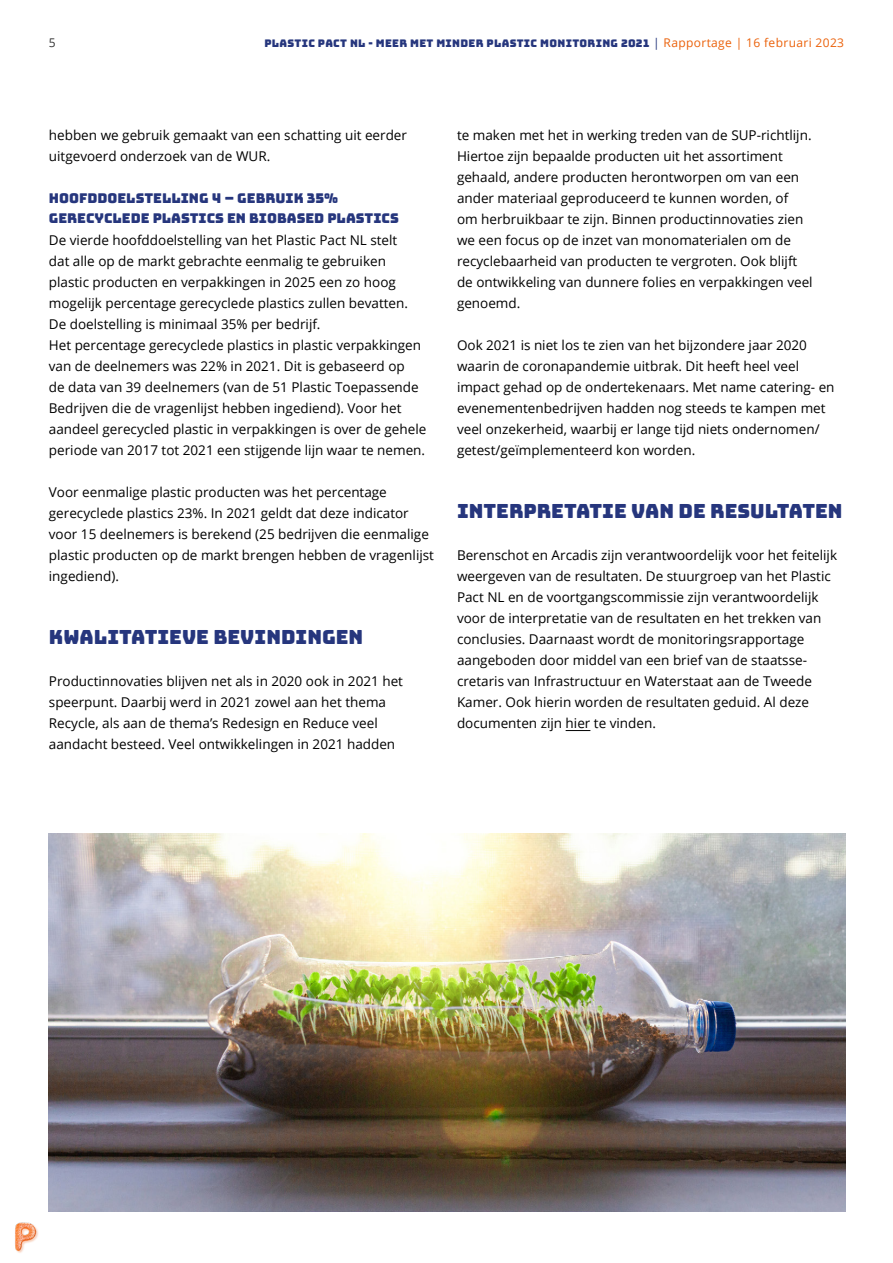
<style>
.page{position:relative;width:893px;height:1263px;background:#fff}
.page>*{position:absolute;margin:0;border:0;box-sizing:border-box;transform-origin:0 0}
.Kop_2_zonder_insprin{font:19.5px "Bungee";color:#26367d}
.Brood{font:13.5px/21px "Open Sans";color:#000}
.Brood_zonder{font:13.5px/21px "Open Sans";color:#000}
.Kop_3_zonder{font:13.5px/19.5px "Bungee";color:#26367d}
.t1{font:12px "Open Sans";color:#333}
.t2{font:10.5px "Bungee";letter-spacing:.03em;color:#26367d}
.s1{font-family:"Open Sans";font-size:12px}
.s2{font-family:"Open Sans";font-size:12px;color:#eb610a}
</style>
<div class="page">
<svg style="left:566px;top:730px;width:24px;height:1px"></svg>
<img style="left:49px;top:833px;width:796px;height:378px">
<img style="left:15px;top:1222px;width:23px;height:31px">
<p class="t1" style="left:49px;top:35px;width:8px">5</p>
<p class="t2" style="left:264px;top:38px;width:581px">PLASTIC PACT NL - MEER MET MINDER PLASTIC MONITORING 2021 <span class="s1">|</span> <span class="s2">Rapportage | 16 februari 2023</span></p>
<p class="Brood_zonder" style="left:49px;top:124px;width:360px">hebben we gebruik gemaakt van een schatting uit eerder uitgevoerd onderzoek van de WUR.</p>
<h3 class="Kop_3_zonder" style="left:49px;top:189px;width:351px">HOOFDDOELSTELLING 4 – GEBRUIK 35%<br>GERECYCLEDE PLASTICS EN BIOBASED PLASTICS</h3>
<p class="Brood_zonder" style="left:49px;top:229px;width:379px">De vierde hoofddoelstelling van het Plastic Pact NL stelt<br>dat alle op de markt gebrachte eenmalig te gebruiken plastic producten en verpakkingen in 2025 een zo hoog mogelijk percentage gerecyclede plastics zullen bevatten.<br>De doelstelling is minimaal 35% per bedrijf.<br>Het percentage gerecyclede plastics in plastic verpakkingen van de deelnemers was 22% in 2021. Dit is gebaseerd op<br>de data van 39 deelnemers (van de 51 Plastic Toepassende Bedrijven die de vragenlijst hebben ingediend). Voor het aandeel gerecycled plastic in verpakkingen is over de gehele periode van 2017 tot 2021 een stijgende lijn waar te nemen.</p>
<p class="Brood" style="left:49px;top:481px;width:387px">Voor eenmalige plastic producten was het percentage gerecyclede plastics 23%. In 2021 geldt dat deze indicator voor 15 deelnemers is berekend (25 bedrijven die eenmalige plastic producten op de markt brengen hebben de vragenlijst ingediend).</p>
<h2 class="Kop_2_zonder_insprin" style="left:49px;top:626px;width:316px">KWALITATIEVE BEVINDINGEN</h2>
<p class="Brood" style="left:49px;top:670px;width:356px">Productinnovaties blijven net als in 2020 ook in 2021 het speerpunt. Daarbij werd in 2021 zowel aan het thema Recycle, als aan de thema’s Redesign en Reduce veel aandacht besteed. Veel ontwikkelingen in 2021 hadden</p>
<p class="Brood" style="left:457px;top:124px;width:357px">te maken met het in werking treden van de SUP-richtlijn.<br>Hiertoe zijn bepaalde producten uit het assortiment gehaald, andere producten herontworpen om van een ander materiaal geproduceerd te kunnen worden, of<br>om herbruikbaar te zijn. Binnen productinnovaties zien we een focus op de inzet van monomaterialen om de recyclebaarheid van producten te vergroten. Ook blijft de ontwikkeling van dunnere folies en verpakkingen veel genoemd.</p>
<p class="Brood" style="left:457px;top:334px;width:379px">Ook 2021 is niet los te zien van het bijzondere jaar 2020 waarin de coronapandemie uitbrak. Dit heeft heel veel impact gehad op de ondertekenaars. Met name catering- en evenementenbedrijven hadden nog steeds te kampen met veel onzekerheid, waarbij er lange tijd niets ondernomen/ getest/geïmplementeerd kon worden.</p>
<h2 class="Kop_2_zonder_insprin" style="left:457px;top:500px;width:387px">INTERPRETATIE VAN DE RESULTATEN</h2>
<p class="Brood" style="left:457px;top:544px;width:382px">Berenschot en Arcadis zijn verantwoordelijk voor het feitelijk weergeven van de resultaten. De stuurgroep van het Plastic Pact NL en de voortgangscommissie zijn verantwoordelijk voor de interpretatie van de resultaten en het trekken van conclusies. Daarnaast wordt de monitoringsrapportage aangeboden door middel van een brief van de staatsse&shy;cretaris van Infrastructuur en Waterstaat aan de Tweede Kamer. Ook hierin worden de resultaten geduid. Al deze documenten zijn hier te vinden.</p>
</div>
